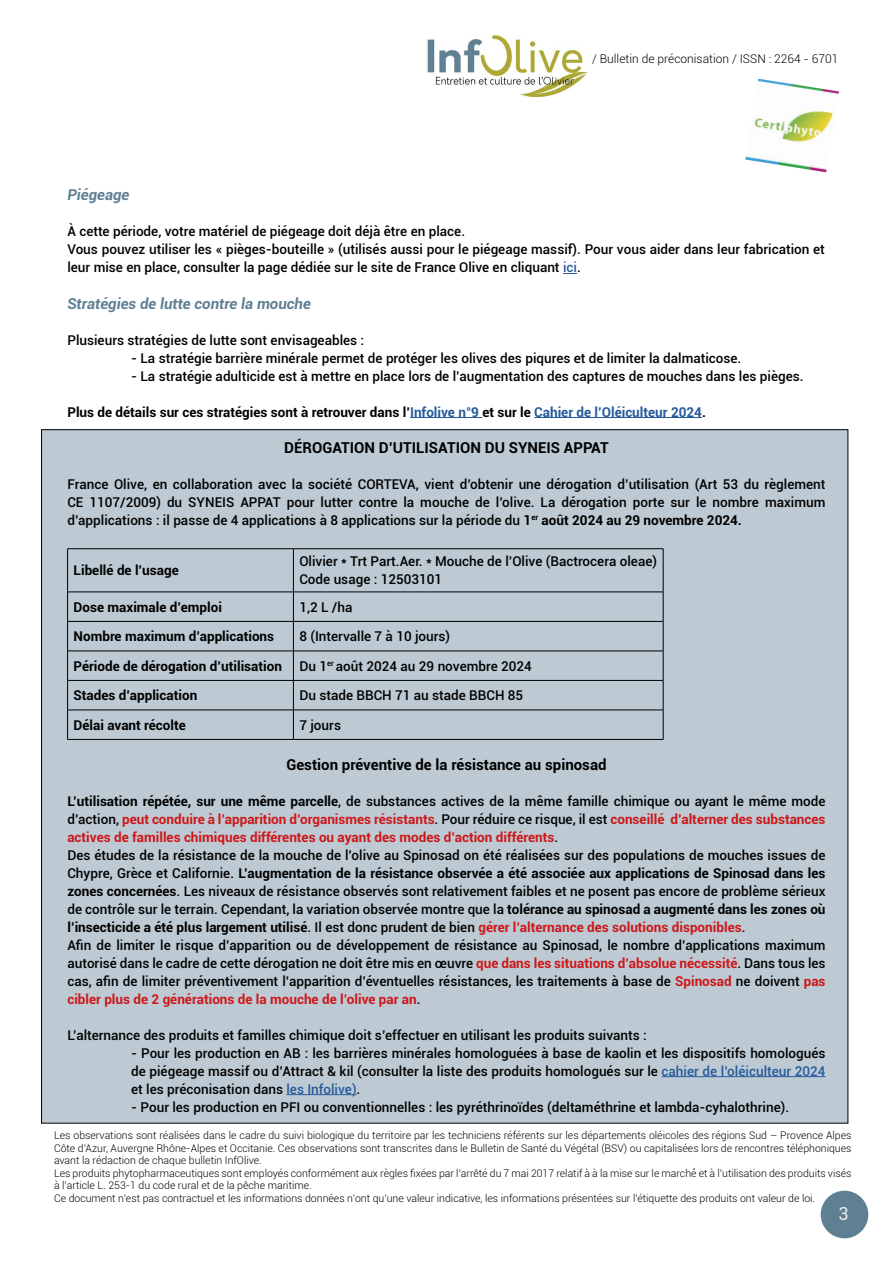
<style>
.page{position:relative;width:893px;height:1263px;background:#fff}
.page>*{position:absolute;margin:0;border:0;box-sizing:border-box;transform-origin:0 0}
.t1{font:18px "Roboto";color:#ebebeb}
.t2{font:700 15px "Roboto";color:#000}
.t3{font:italic 700 15px "Roboto";color:#5f7f93}
.t4{font:500 13.5px/18px "Roboto";color:#000}
.t5{font:700 13.5px "Roboto";color:#000}
.t6{font:300 12px "Roboto";color:#000}
.t7{font:300 10.5px/12.6px "Roboto";color:#000}
.s1{color:#275b9b}
.s2{font-weight:700}
.s3{font-weight:700;color:#cd1719}
</style>
<div class="page">
<div style="left:821px;top:1191px;width:47px;height:47px;background:#5f7f93;border-radius:50%"></div>
<img style="left:427px;top:35px;width:161px;height:62px">
<img style="left:745px;top:79px;width:94px;height:93px">
<div style="left:42px;top:430px;width:806px;height:693px;background:#bdcad3"></div>
<svg style="left:563px;top:273px;width:14px;height:1px"></svg>
<hr style="left:410px;top:417px;width:72px;height:1px;background:#275b9b">
<hr style="left:534px;top:417px;width:168px;height:1px;background:#275b9b">
<hr style="left:662px;top:1076px;width:164px;height:1px;background:#275b9b">
<hr style="left:286px;top:1094px;width:71px;height:1px;background:#275b9b">
<svg style="left:68px;top:549px;width:595px;height:190px"></svg>
<hr style="left:67px;top:548px;width:226px;height:1px;background:#000">
<hr style="left:67px;top:549px;width:1px;height:43px;background:#000">
<hr style="left:293px;top:548px;width:370px;height:1px;background:#000">
<hr style="left:293px;top:549px;width:1px;height:43px;background:#000">
<hr style="left:663px;top:549px;width:1px;height:43px;background:#000">
<hr style="left:67px;top:592px;width:226px;height:1px;background:#000">
<hr style="left:293px;top:592px;width:370px;height:1px;background:#000">
<hr style="left:67px;top:621px;width:226px;height:1px;background:#000">
<hr style="left:293px;top:621px;width:370px;height:1px;background:#000">
<hr style="left:67px;top:651px;width:226px;height:1px;background:#000">
<hr style="left:293px;top:651px;width:370px;height:1px;background:#000">
<hr style="left:67px;top:680px;width:226px;height:1px;background:#000">
<hr style="left:293px;top:680px;width:370px;height:1px;background:#000">
<hr style="left:67px;top:710px;width:226px;height:1px;background:#000">
<svg style="left:67px;top:592px;width:1px;height:147px"></svg>
<hr style="left:293px;top:710px;width:370px;height:1px;background:#000">
<svg style="left:293px;top:592px;width:1px;height:147px"></svg>
<svg style="left:663px;top:592px;width:1px;height:147px"></svg>
<hr style="left:67px;top:739px;width:226px;height:1px;background:#000">
<hr style="left:293px;top:739px;width:370px;height:1px;background:#000">
<p class="t6" style="left:592px;top:50px;width:248px">/ Bulletin de préconisation / ISSN : 2264 - 6701</p>
<p class="t3" style="left:67px;top:185px;width:64px">Piégeage</p>
<p class="t4" style="left:67px;top:222px;width:759px">À cette période, votre matériel de piégeage doit déjà être en place.<br>Vous pouvez utiliser les « pièges-bouteille » (utilisés aussi pour le piégeage massif). Pour vous aider dans leur fabrication et leur mise en place, consulter la page dédiée sur le site de France Olive en cliquant <span class="s1">ici</span>.</p>
<p class="t3" style="left:67px;top:293px;width:245px">Stratégies de lutte contre la mouche</p>
<p class="t4" style="left:67px;top:330px;width:298px">Plusieurs stratégies de lutte sont envisageables :</p>
<p class="t4" style="left:131px;top:348px;width:612px">- La stratégie barrière minérale permet de protéger les olives des piqures et de limiter la dalmaticose.</p>
<p class="t4" style="left:131px;top:366px;width:674px">- La stratégie adulticide est à mettre en place lors de l’augmentation des captures de mouches dans les pièges.</p>
<p class="t5" style="left:67px;top:402px;width:640px">Plus de détails sur ces stratégies sont à retrouver dans l’<span class="s1">Infolive n°9</span> et sur le <span class="s1">Cahier de l’Oléiculteur 2024</span>.</p>
<p class="t2" style="left:284px;top:437px;width:326px">DÉROGATION D’UTILISATION DU SYNEIS APPAT</p>
<p class="t4" style="left:67px;top:474px;width:760px;text-align:justify">France Olive, en collaboration avec la société CORTEVA, vient d’obtenir une dérogation d’utilisation (Art 53 du règlement CE 1107/2009) du SYNEIS APPAT pour lutter contre la mouche de l’olive. La dérogation porte sur le nombre maximum d’applications : il passe de 4 applications à 8 applications sur la période du <span class="s2">1</span><sup>er</sup> <span class="s2">août 2024 au 29 novembre 2024.</span></p>
<p class="t5" style="left:74px;top:561px;width:107px">Libellé de l’usage</p>
<p class="t4" style="left:299px;top:552px;width:359px">Olivier * Trt Part.Aer. * Mouche de l’Olive (Bactrocera oleae)<br>Code usage : 12503101</p>
<p class="t5" style="left:74px;top:597px;width:150px">Dose maximale d’emploi</p>
<p class="t4" style="left:299px;top:597px;width:55px">1,2 L /ha</p>
<p class="t5" style="left:74px;top:627px;width:202px">Nombre maximum d’applications</p>
<p class="t4" style="left:299px;top:627px;width:152px">8 (Intervalle 7 à 10 jours)</p>
<p class="t5" style="left:74px;top:656px;width:210px">Période de dérogation d’utilisation</p>
<p class="t4" style="left:299px;top:656px;width:234px">Du 1<sup>er</sup> août 2024 au 29 novembre 2024</p>
<p class="t5" style="left:74px;top:686px;width:125px">Stades d’application</p>
<p class="t4" style="left:299px;top:686px;width:225px">Du stade BBCH 71 au stade BBCH 85</p>
<p class="t5" style="left:74px;top:715px;width:114px">Délai avant récolte</p>
<p class="t4" style="left:299px;top:715px;width:43px">7 jours</p>
<p class="t2" style="left:286px;top:754px;width:322px">Gestion préventive de la résistance au spinosad</p>
<p class="t4" style="left:67px;top:791px;width:760px"><span class="s2">L’utilisation répétée, sur une même parcelle</span>, de substances actives de la même famille chimique ou ayant le même mode d’action, <span class="s3">peut conduire à l’apparition d’organismes résistants</span>. Pour réduire ce risque, il est <span class="s3">conseillé d’alterner des substances actives de familles chimiques différentes ou ayant des modes d’action différents</span>.<br>Des études de la résistance de la mouche de l’olive au Spinosad on été réalisées sur des populations de mouches issues de Chypre, Grèce et Californie. <span class="s2">L’augmentation de la résistance observée a été associée aux applications de Spinosad dans les zones concernées</span>. Les niveaux de résistance observés sont relativement faibles et ne posent pas encore de problème sérieux de contrôle sur le terrain. Cependant, la variation observée montre que la <span class="s2">tolérance au spinosad a augmenté dans les zones où l’insecticide a été plus largement utilisé</span>. Il est donc prudent de bien <span class="s3">gérer l’alternance des solutions disponibles</span>.<br>Afin de limiter le risque d’apparition ou de développement de résistance au Spinosad, le nombre d’applications maximum autorisé dans le cadre de cette dérogation ne doit être mis en œuvre <span class="s3">que dans les situations d’absolue nécessité</span>. Dans tous les cas, afin de limiter préventivement l’apparition d’éventuelles résistances, les traitements à base de <span class="s3">Spinosad</span> ne doivent <span class="s3">pas cibler plus de 2 générations de la mouche de l’olive par an</span>.</p>
<p class="t4" style="left:67px;top:1025px;width:581px">L’alternance des produits et familles chimique doit s’effectuer en utilisant les produits suivants :</p>
<p class="t4" style="left:131px;top:1043px;width:696px;text-align:justify">- Pour les production en AB : les barrières minérales homologuées à base de kaolin et les dispositifs homologués de piégeage massif ou d’Attract &amp; kil (consulter la liste des produits homologués sur le <span class="s1">cahier de l’oléiculteur 2024 </span>et les préconisation dans <span class="s1">les Infolive)</span>.</p>
<p class="t4" style="left:131px;top:1097px;width:659px">- Pour les production en PFI ou conventionnelles : les pyréthrinoïdes (deltaméthrine et lambda-cyhalothrine).</p>
<p class="t7" style="left:54px;top:1129px;width:799px">Les observations sont réalisées dans le cadre du suivi biologique du territoire par les techniciens référents sur les départements oléicoles des régions Sud – Provence Alpes Côte d’Azur, Auvergne Rhône-Alpes et Occitanie. Ces observations sont transcrites dans le Bulletin de Santé du Végétal (BSV) ou capitalisées lors de rencontres téléphoniques avant la rédaction de chaque bulletin InfOlive.<br>Les produits phytopharmaceutiques sont employés conformément aux règles fixées par l’arrêté du 7 mai 2017 relatif à à la mise sur le marché́et à l’utilisation des produits visés à l’article L. 253-1 du code rural et de la pêche maritime.<br>Ce document n’est pas contractuel et les informations données n’ont qu’une valeur indicative, les informations présentées sur l’étiquette des produits ont valeur de loi.</p>
<h1 class="t1" style="left:838px;top:1201px;width:12px">3</h1>
</div>
